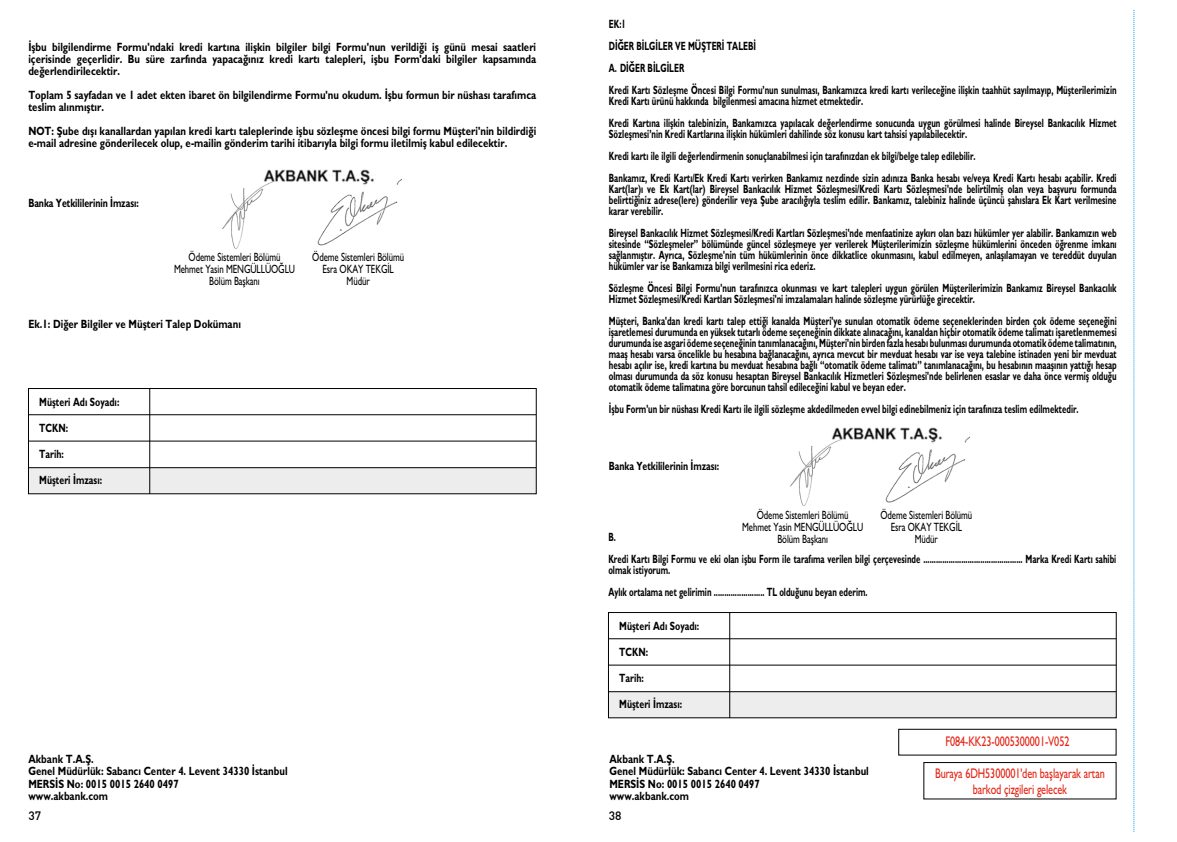
<style>
.page{position:relative;width:1177px;height:842px;background:#fff}
.page>*{position:absolute;margin:0;border:0;box-sizing:border-box;transform-origin:0 0}
.t1{font:500 14px/16px "Gill Sans MT Pro";letter-spacing:-.01em;color:#e42313;text-align:center;scale:.73 1}
.t2{font:700 12px/11px "Gill Sans MT Pro";color:#000;scale:.65 1}
.t3{font:700 12px/12.1px "Gill Sans MT Pro";color:#000;scale:.8 1}
.t4{font:500 12px/12px "Gill Sans MT Pro";letter-spacing:-.01em;color:#000;text-align:center;scale:.73 1}
.t5{font:700 12px/26px "Gill Sans MT Pro";color:#000;scale:.73 1}
.t6{font:12px "DI Nbek Mediumy M";color:#000}
</style>
<div class="page">
<div style="left:28px;top:468px;width:508px;height:26px;background:#ededed"></div>
<div style="left:28px;top:388px;width:508px;height:106px;border:1px solid #000"></div>
<hr style="left:150px;top:389px;width:1px;height:105px;background:#000">
<hr style="left:29px;top:415px;width:507px;height:1px;background:#000">
<hr style="left:29px;top:441px;width:507px;height:1px;background:#000">
<hr style="left:29px;top:467px;width:507px;height:1px;background:#000">
<div style="left:608px;top:692px;width:508px;height:26px;background:#ededed"></div>
<div style="left:608px;top:612px;width:508px;height:106px;border:1px solid #000"></div>
<hr style="left:729px;top:613px;width:1px;height:105px;background:#000">
<hr style="left:608px;top:639px;width:508px;height:1px;background:#000">
<hr style="left:608px;top:665px;width:508px;height:1px;background:#000">
<hr style="left:608px;top:691px;width:508px;height:1px;background:#000">
<svg style="left:1133px;top:10px;width:1px;height:822px"></svg>
<img style="left:222px;top:169px;width:180px;height:80px">
<img style="left:790px;top:427px;width:180px;height:79px">
<div style="left:898px;top:729px;width:218px;height:26px;border:1px solid #000"></div>
<div style="left:923px;top:762px;width:193px;height:37px;border:1px solid #000"></div>
<p class="t3" style="left:28px;top:40px;width:636px;text-align:justify">İşbu bilgilendirme Formu'ndaki kredi kartına ilişkin bilgiler bilgi Formu'nun verildiği iş günü mesai saatleri içerisinde geçerlidir. Bu süre zarfında yapacağınız kredi kartı talepleri, işbu Form'daki bilgiler kapsamında değerlendirilecektir.</p>
<p class="t3" style="left:28px;top:88px;width:636px">Toplam 5 sayfadan ve 1 adet ekten ibaret ön bilgilendirme Formu'nu okudum. İşbu formun bir nüshası tarafımca teslim alınmıştır.</p>
<p class="t3" style="left:28px;top:124px;width:636px">NOT: Şube dışı kanallardan yapılan kredi kartı taleplerinde işbu sözleşme öncesi bilgi formu Müşteri'nin bildirdiği e-mail adresine gönderilecek olup, e-mailin gönderim tarihi itibarıyla bilgi formu iletilmiş kabul edilecektir.</p>
<p class="t5" style="left:28px;top:189px;width:153px">Banka Yetkililerinin İmzası:</p>
<p class="t4" style="left:174px;top:251px;width:167px">Ödeme Sistemleri Bölümü<br>Mehmet Yasin MENGÜLLÜOĞLU<br>Bölüm Başkanı</p>
<p class="t4" style="left:312px;top:251px;width:127px">Ödeme Sistemleri Bölümü<br>Esra OKAY TEKGİL<br>Müdür</p>
<p class="t3" style="left:28px;top:317px;width:267px">Ek.1: Diğer Bilgiler ve Müşteri Talep Dokümanı</p>
<p class="t5" style="left:39px;top:389px;width:111px">Müşteri Adı Soyadı:<br>TCKN:<br>Tarih:<br>Müşteri İmzası:</p>
<p class="t3" style="left:28px;top:753px;width:326px">Akbank T.A.Ş.<br>Genel Müdürlük: Sabancı Center 4. Levent 34330 İstanbul<br>MERSİS No: 0015 0015 2640 0497<br>www.akbank.com</p>
<p class="t2" style="left:609px;top:13px;width:782px;line-height:22px">EK:1<br>DİĞER BİLGİLER VE MÜŞTERİ TALEBİ<br>A. DİĞER BİLGİLER<br>Kredi Kartı Sözleşme Öncesi Bilgi Formu’nun sunulması, Bankamızca kredi kartı verileceğine ilişkin taahhüt sayılmayıp, Müşterilerimizin</p>
<p class="t2" style="left:609px;top:90px;width:782px;line-height:22px">Kredi Kartı ürünü hakkında bilgilenmesi amacına hizmet etmektedir.<br>Kredi Kartına ilişkin talebinizin, Bankamızca yapılacak değerlendirme sonucunda uygun görülmesi halinde Bireysel Bankacılık Hizmet</p>
<p class="t2" style="left:609px;top:123px;width:782px;line-height:22px">Sözleşmesi’nin Kredi Kartlarına ilişkin hükümleri dahilinde söz konusu kart tahsisi yapılabilecektir.<br>Kredi kartı ile ilgili değerlendirmenin sonuçlanabilmesi için tarafınızdan ek bilgi/belge talep edilebilir.<br>Bankamız, Kredi Kartı/Ek Kredi Kartı verirken Bankamız nezdinde sizin adınıza Banka hesabı ve/veya Kredi Kartı hesabı açabilir. Kredi</p>
<p class="t2" style="left:609px;top:183px;width:782px;text-align:justify">Kart(lar)ı ve Ek Kart(lar) Bireysel Bankacılık Hizmet Sözleşmesi/Kredi Kartı Sözleşmesi'nde belirtilmiş olan veya başvuru formunda belirttiğiniz adrese(lere) gönderilir veya Şube aracılığıyla teslim edilir. Bankamız, talebiniz halinde üçüncü şahıslara Ek Kart verilmesine karar verebilir.</p>
<p class="t2" style="left:609px;top:227px;width:783px;text-align:justify">Bireysel Bankacılık Hizmet Sözleşmesi/Kredi Kartları Sözleşmesi'nde menfaatinize aykırı olan bazı hükümler yer alabilir. Bankamızın web sitesinde “Sözleşmeler” bölümünde güncel sözleşmeye yer verilerek Müşterilerimizin sözleşme hükümlerini önceden öğrenme imkanı sağlanmıştır. Ayrıca, Sözleşme'nin tüm hükümlerinin önce dikkatlice okunmasını, kabul edilmeyen, anlaşılamayan ve tereddüt duyulan hükümler var ise Bankamıza bilgi verilmesini rica ederiz.</p>
<p class="t2" style="left:609px;top:282px;width:782px">Sözleşme Öncesi Bilgi Formu'nun tarafınızca okunması ve kart talepleri uygun görülen Müşterilerimizin Bankamız Bireysel Bankacılık<br>Hizmet Sözleşmesi/Kredi Kartları Sözleşmesi'ni imzalamaları halinde sözleşme yürürlüğe girecektir.</p>
<p class="t2" style="left:609px;top:315px;width:783px;text-align:justify">Müşteri, Banka'dan kredi kartı talep ettiği kanalda Müşteri'ye sunulan otomatik ödeme seçeneklerinden birden çok ödeme seçeneğini işaretlemesi durumunda en yüksek tutarlı ödeme seçeneğinin dikkate alınacağını, kanaldan hiçbir otomatik ödeme talimatı işaretlenmemesi durumunda ise asgari ödeme seçeneğinin tanımlanacağını, Müşteri'nin birden fazla hesabı bulunması durumunda otomatik ödeme talimatının, maaş hesabı varsa öncelikle bu hesabına bağlanacağını, ayrıca mevcut bir mevduat hesabı var ise veya talebine istinaden yeni bir mevduat hesabı açılır ise, kredi kartına bu mevduat hesabına bağlı “otomatik ödeme talimatı” tanımlanacağını, bu hesabının maaşının yattığı hesap olması durumunda da söz konusu hesaptan Bireysel Bankacılık Hizmetleri Sözleşmesi'nde belirlenen esaslar ve daha önce vermiş olduğu otomatik ödeme talimatına göre borcunun tahsil edileceğini kabul ve beyan eder.</p>
<p class="t2" style="left:609px;top:403px;width:724px">İşbu Form'un bir nüshası Kredi Kartı ile ilgili sözleşme akdedilmeden evvel bilgi edinebilmeniz için tarafınıza teslim edilmektedir.</p>
<p class="t5" style="left:609px;top:452px;width:153px">Banka Yetkililerinin İmzası:</p>
<p class="t4" style="left:742px;top:509px;width:167px">Ödeme Sistemleri Bölümü<br>Mehmet Yasin MENGÜLLÜOĞLU<br>Bölüm Başkanı</p>
<p class="t4" style="left:880px;top:509px;width:127px">Ödeme Sistemleri Bölümü<br>Esra OKAY TEKGİL<br>Müdür</p>
<p class="t2" style="left:608px;top:526px;width:783px;line-height:22px">B.<br>Kredi Kartı Bilgi Formu ve eki olan işbu Form ile tarafıma verilen bilgi çerçevesinde ............................................... Marka Kredi Kartı sahibi</p>
<p class="t2" style="left:608px;top:559px;width:400px;line-height:22px">olmak istiyorum.<br>Aylık ortalama net gelirimin ........................ TL olduğunu beyan ederim.</p>
<p class="t5" style="left:619px;top:613px;width:111px">Müşteri Adı Soyadı:<br>TCKN:<br>Tarih:<br>Müşteri İmzası:</p>
<p class="t3" style="left:609px;top:753px;width:326px">Akbank T.A.Ş.<br>Genel Müdürlük: Sabancı Center 4. Levent 34330 İstanbul<br>MERSİS No: 0015 0015 2640 0497<br>www.akbank.com</p>
<p class="t1" style="left:945px;top:733px;width:171px">F084-KK23-0005300001-V052</p>
<p class="t1" style="left:935px;top:765px;width:234px">Buraya 6DH5300001'den başlayarak artan barkod çizgileri gelecek</p>
<p class="t6" style="left:28px;top:808px;width:14px">37</p>
<p class="t6" style="left:609px;top:808px;width:14px">38</p>
</div>
